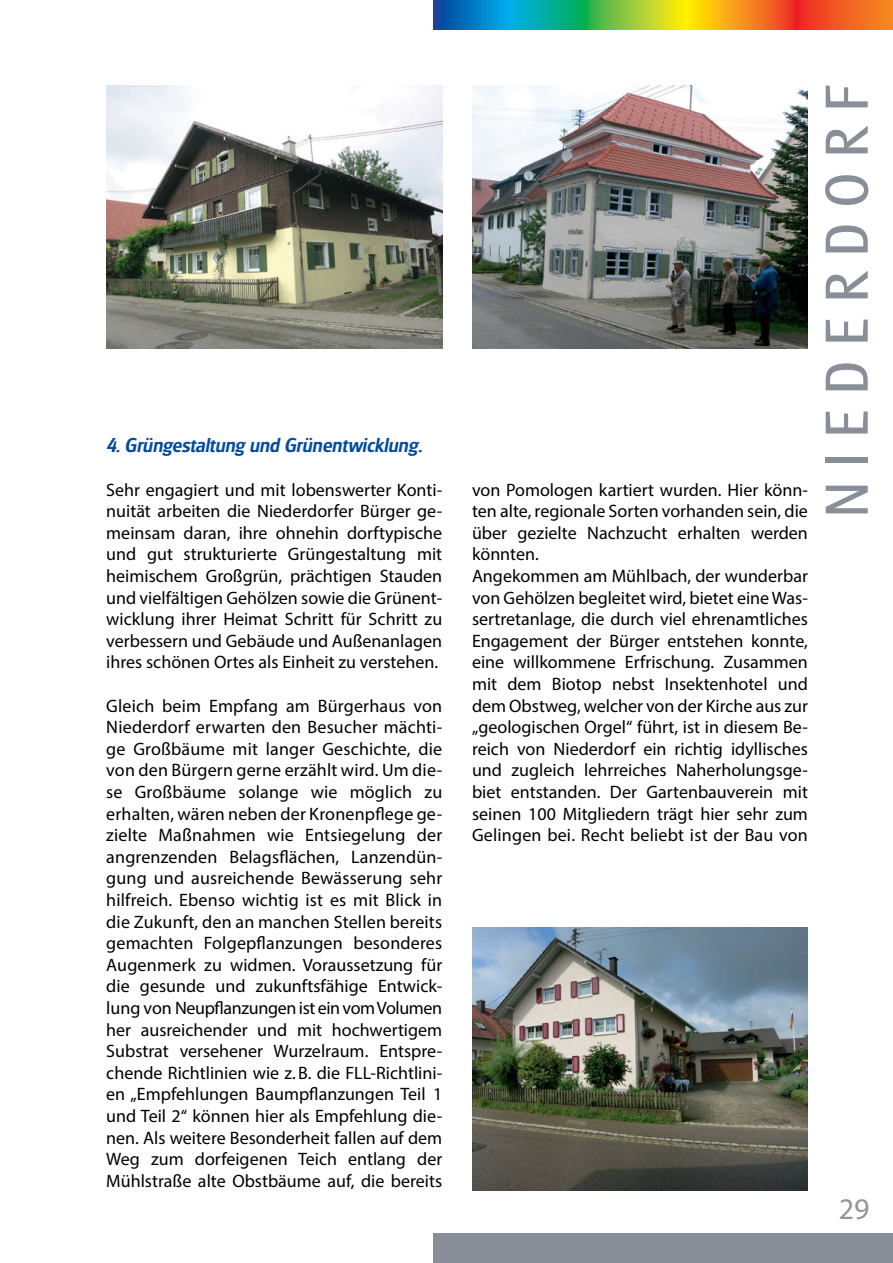
<style>
.page{position:relative;width:893px;height:1263px;background:#fff}
.page>*{position:absolute;margin:0;border:0;box-sizing:border-box;transform-origin:0 0}
.t1{font:63px "Glasgow RR";letter-spacing:.26em;color:#888f98}
.t2{font:30px "Myriad Pro";color:#939598}
.t3{font:italic 500 21px "Glasgow";color:#034b9e}
.t4{font:18px/21.6px "Myriad Pro";color:#000;text-align:justify}
</style>
<div class="page">
<div style="left:433px;top:1233px;width:460px;height:30px;background:#888f98"></div>
<svg style="left:433px;top:0;width:460px;height:30px;background:#909451"></svg>
<img style="left:106px;top:85px;width:336px;height:264px">
<img style="left:472px;top:85px;width:336px;height:264px">
<img style="left:472px;top:927px;width:336px;height:264px">
<p class="t3" style="left:106px;top:434px;width:317px">4. Grüngestaltung und Grünentwicklung.</p>
<p class="t4" style="left:106px;top:478px;width:337px">Sehr engagiert und mit lobenswerter Konti&shy;nuität arbeiten die Niederdorfer Bürger ge&shy;meinsam daran, ihre ohnehin dorftypische und gut strukturierte Grüngestaltung mit heimischem Großgrün, prächtigen Stauden und vielfältigen Gehölzen sowie die Grünent&shy;wicklung ihrer Heimat Schritt für Schritt zu verbessern und Gebäude und Außenanlagen ihres schönen Ortes als Einheit zu verstehen.</p>
<p class="t4" style="left:106px;top:694px;width:337px">Gleich beim Empfang am Bürgerhaus von Niederdorf erwarten den Besucher mächti&shy;ge Großbäume mit langer Geschichte, die von den Bürgern gerne erzählt wird. Um die&shy;se Großbäume solange wie möglich zu erhalten, wären neben der Kronenpflege ge&shy;zielte Maßnahmen wie Entsiegelung der angrenzenden Belagsflächen, Lanzendün&shy;gung und ausreichende Bewässerung sehr hilfreich. Ebenso wichtig ist es mit Blick in die Zukunft, den an manchen Stellen bereits gemachten Folgepflanzungen besonderes Augenmerk zu widmen. Voraussetzung für die gesunde und zukunftsfähige Entwick&shy;lung von Neupflanzungen ist ein vom Volumen her ausreichender und mit hochwertigem Substrat versehener Wurzelraum. Entspre&shy;chende Richtlinien wie z.B. die FLL-Richtlini&shy;en „Empfehlungen Baumpflanzungen Teil 1 und Teil 2“ können hier als Empfehlung die&shy;nen. Als weitere Besonderheit fallen auf dem Weg zum dorfeigenen Teich entlang der Mühlstraße alte Obstbäume auf, die bereits</p>
<p class="t4" style="left:472px;top:478px;width:337px;text-align:left">von Pomologen kartiert wurden. Hier könn&shy;ten alte, regionale Sorten vorhanden sein, die über gezielte Nachzucht erhalten werden könnten.<br>Angekommen am Mühlbach, der wunderbar von Gehölzen begleitet wird, bietet eine Was&shy;sertretanlage, die durch viel ehrenamtliches Engagement der Bürger entstehen konnte, eine willkommene Erfrischung. Zusammen mit dem Biotop nebst Insektenhotel und dem Obstweg, welcher von der Kirche aus zur „geologischen Orgel“ führt, ist in diesem Be&shy;reich von Niederdorf ein richtig idyllisches und zugleich lehrreiches Naherholungsge&shy;biet entstanden. Der Gartenbauverein mit seinen 100 Mitgliedern trägt hier sehr zum Gelingen bei. Recht beliebt ist der Bau von</p>
<h1 class="t1" style="left:812px;top:517px;width:433px;rotate:-90deg">Nieder dorf</h1>
<h2 class="t2" style="left:839px;top:1190px;width:32px">29</h2>
</div>
